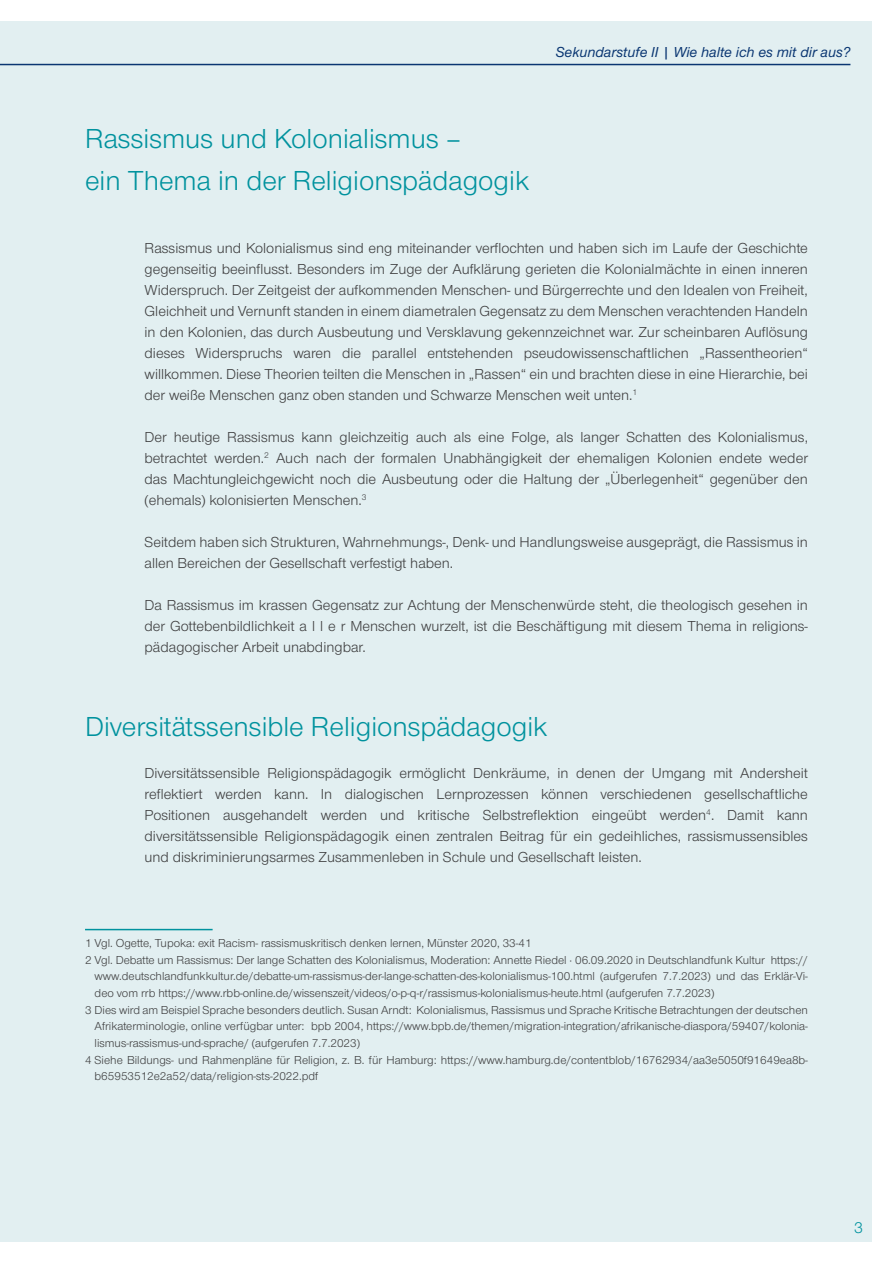
<style>
.page{position:relative;width:893px;height:1263px;background:#fff}
.page>*{position:absolute;margin:0;border:0;box-sizing:border-box;transform-origin:0 0}
.t1{font:28.5px/42px "Nordelbica";color:#00929e}
.t2{font:16.5px "Nordelbica";color:#00929e}
.t3{font:15px/21px "Nordelbica";color:#3e3e3f;text-align:justify}
.t4{font:italic 500 15px "Nordelbica";color:#0a3672}
.t5{font:12px "Nordelbica";color:#3e3e3f}
</style>
<div class="page">
<div style="left:0;top:21px;width:872px;height:1221px;background:#e2eff1"></div>
<hr style="left:0;top:64px;width:850px;height:1px;background:#0a3672">
<hr style="left:85px;top:929px;width:128px;height:1px;background:#00929e">
<p class="t4" style="left:556px;top:44px;width:296px">Sekundarstufe II | Wie halte ich es mit dir aus?</p>
<h1 class="t1" style="left:85px;top:118px;width:446px">Rassismus und Kolonialismus –<br>ein Thema in der Religionspädagogik</h1>
<p class="t3" style="left:145px;top:238px;width:665px">Rassismus und Kolonialismus sind eng miteinander verflochten und haben sich im Laufe der Geschichte gegenseitig beeinflusst. Besonders im Zuge der Aufklärung gerieten die Kolonialmächte in einen inneren Widerspruch. Der Zeitgeist der aufkommenden Menschen- und Bürgerrechte und den Idealen von Freiheit, Gleichheit und Vernunft standen in einem diametralen Gegensatz zu dem Menschen verachtenden Handeln in den Kolonien, das durch Ausbeutung und Versklavung gekennzeichnet war. Zur scheinbaren Auflösung dieses Widerspruchs waren die parallel entstehenden pseudowissenschaftlichen „Rassentheorien“ willkommen. Diese Theorien teilten die Menschen in „Rassen“ ein und brachten diese in eine Hierarchie, bei der weiße Menschen ganz oben standen und Schwarze Menschen weit unten.<sup>1</sup></p>
<p class="t3" style="left:145px;top:427px;width:665px">Der heutige Rassismus kann gleichzeitig auch als eine Folge, als langer Schatten des Kolonialismus, betrachtet werden.<sup>2</sup> Auch nach der formalen Unabhängigkeit der ehemaligen Kolonien endete weder das Machtungleichgewicht noch die Ausbeutung oder die Haltung der „Überlegenheit“ gegenüber den (ehemals) kolonisierten Menschen.<sup>3</sup></p>
<p class="t3" style="left:145px;top:532px;width:665px">Seitdem haben sich Strukturen, Wahrnehmungs-, Denk- und Handlungsweise ausgeprägt, die Rassismus in allen Bereichen der Gesellschaft verfestigt haben.</p>
<p class="t3" style="left:145px;top:595px;width:665px">Da Rassismus im krassen Gegensatz zur Achtung der Menschenwürde steht, die theologisch gesehen in der Gottebenbildlichkeit a l l e r Menschen wurzelt, ist die Beschäftigung mit diesem Thema in religions&shy;pädagogischer Arbeit unabdingbar.</p>
<h1 class="t1" style="left:85px;top:706px;width:464px">Diversitätssensible Religionspädagogik</h1>
<p class="t3" style="left:145px;top:763px;width:665px">Diversitätssensible Religionspädagogik ermöglicht Denkräume, in denen der Umgang mit Andersheit reflektiert werden kann. In dialogischen Lernprozessen können verschiedenen gesellschaftliche Positionen ausgehandelt werden und kritische Selbstreflektion eingeübt werden<sup>4</sup>. Damit kann diversitätssensible Religionspädagogik einen zentralen Beitrag für ein gedeihliches, rassismussensibles und diskriminierungsarmes Zusammenleben in Schule und Gesellschaft leisten.</p>
<p class="t5" style="left:85px;top:936px;width:448px">1 Vgl. Ogette, Tupoka: exit Racism- rassismuskritisch denken lernen, Münster 2020, 33-41</p>
<p class="t5" style="left:85px;top:953px;width:724px">2 Vgl. Debatte um Rassismus: Der lange Schatten des Kolonialismus, Moderation: Annette Riedel · 06.09.2020 in Deutschlandfunk Kultur https://</p>
<p class="t5" style="left:95px;top:969px;width:715px">www.deutschlandfunkkultur.de/debatte-um-rassismus-der-lange-schatten-des-kolonialismus-100.html (aufgerufen 7.7.2023) und das Erklär-Vi-</p>
<p class="t5" style="left:95px;top:986px;width:621px">deo vom rrb https://www.rbb-online.de/wissenszeit/videos/o-p-q-r/rassismus-kolonialismus-heute.html (aufgerufen 7.7.2023)</p>
<p class="t5" style="left:85px;top:1003px;width:724px">3 Dies wird am Beispiel Sprache besonders deutlich. Susan Arndt: Kolonialismus, Rassismus und Sprache Kritische Betrachtungen der deutschen</p>
<p class="t5" style="left:95px;top:1019px;width:715px">Afrikaterminologie, online verfügbar unter: bpb 2004, https://www.bpb.de/themen/migration-integration/afrikanische-diaspora/59407/kolonia-</p>
<p class="t5" style="left:95px;top:1036px;width:267px">lismus-rassismus-und-sprache/ (aufgerufen 7.7.2023)</p>
<p class="t5" style="left:85px;top:1053px;width:724px">4 Siehe Bildungs- und Rahmenpläne für Religion, z. B. für Hamburg: https://www.hamburg.de/contentblob/16762934/aa3e5050f91649ea8b-</p>
<p class="t5" style="left:95px;top:1069px;width:225px">b65953512e2a52/data/religion-sts-2022.pdf</p>
<p class="t2" style="left:854px;top:1218px;width:11px">3</p>
</div>
